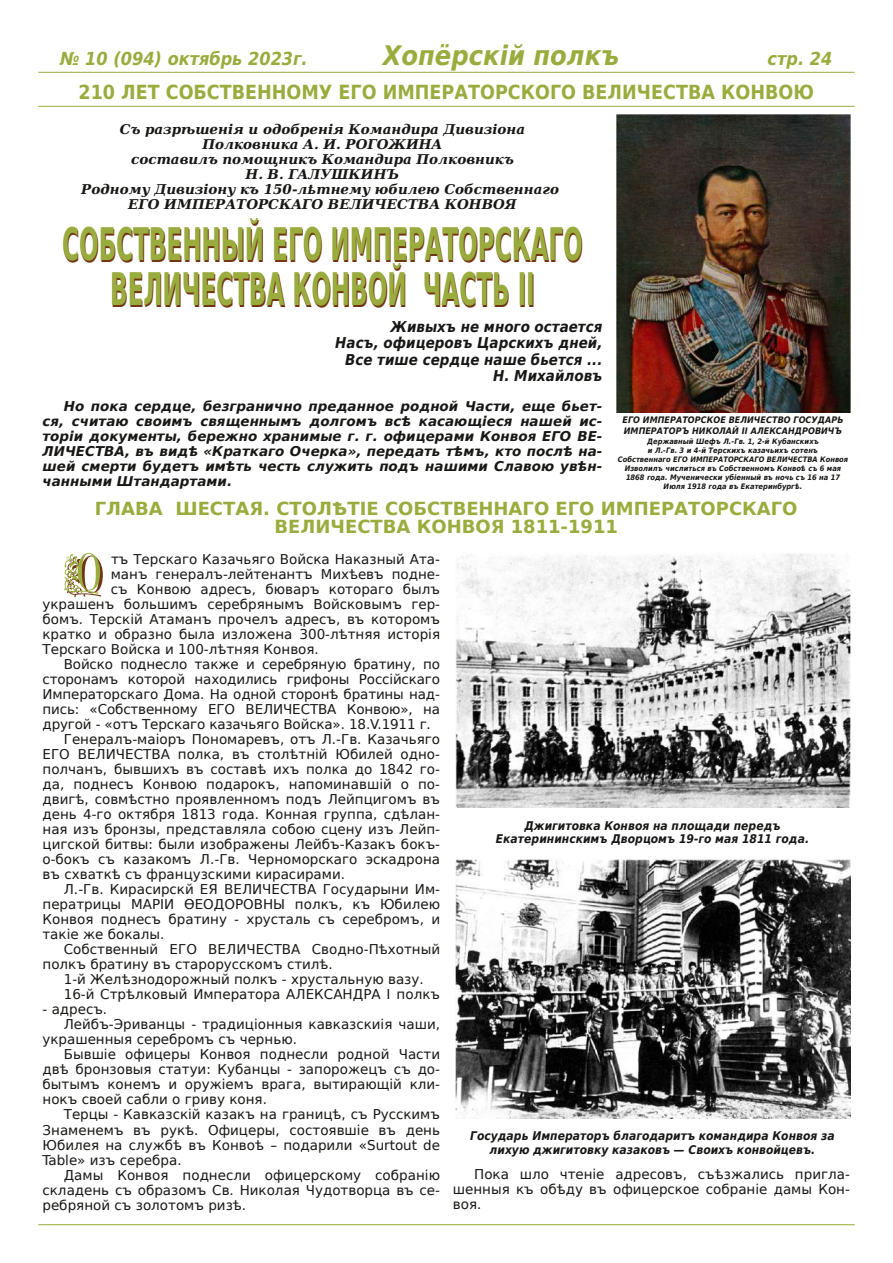
<style>
.page{position:relative;width:893px;height:1263px;background:#fff}
.page>*{position:absolute;margin:0;border:0;box-sizing:border-box;transform-origin:0 0}
.t1{font:54.45px "Remeslo";color:#713513}
.t2{font:700 45px/45px "DejaVu Sans Condensed";color:#713513;text-align:center;scale:.57 1}
.t3{font:italic 700 27px "DejaVu Sans Condensed";color:#9aac3d}
.t4{font:700 19.5px "DejaVu Sans Condensed";color:#9aac3d}
.t5{font:700 18px/18px "DejaVu Sans";color:#9aac3d;text-align:center}
.t6{font:italic 700 18px "DejaVu Sans Condensed";color:#9aac3d}
.t7{font:italic 700 15px/16.5px "DejaVu Sans Condensed";color:#181715;text-align:right}
.t8{font:13.5px/15px "DejaVu Sans";color:#181715;text-align:justify}
.t9{font:italic 700 13.5px/15px "DejaVu Sans";color:#181715;text-align:justify}
.t10{font:italic 700 13.5px/15px "DejaVu Serif";color:#181715;text-align:center}
.t11{font:italic 700 12px/13.5px "DejaVu Sans Condensed";color:#181715;text-align:center}
.t12{font:italic 700 9px/10.5px "DejaVu Sans Condensed";letter-spacing:.005em;color:#181715}
.t13{font:italic 700 7.5px/9px "DejaVu Sans Condensed";color:#181715;text-align:center}
</style>
<div class="page">
<hr style="left:38px;top:1224px;width:817px;height:1px;background:#9aac3d">
<img style="left:617px;top:115px;width:233px;height:297px">
<hr style="left:38px;top:72px;width:817px;height:1px;background:#9aac3d">
<hr style="left:38px;top:106px;width:817px;height:1px;background:#9aac3d">
<img style="left:455px;top:859px;width:395px;height:260px">
<img style="left:455px;top:554px;width:395px;height:253px">
<h3 class="t6" style="left:60px;top:48px;width:249px">№ 10 (094) октябрь 2023г.</h3>
<h3 class="t3" style="left:383px;top:40px;width:238px">Хопёрскій полкъ</h3>
<h3 class="t6" style="left:767px;top:48px;width:66px">стр. 24</h3>
<h3 class="t4" style="left:79px;top:81px;width:737px">210 ЛЕТ СОБСТВЕННОМУ ЕГО ИМПЕРАТОРСКОГО ВЕЛИЧЕСТВА КОНВОЮ</h3>
<p class="t10" style="left:81px;top:122px;width:479px">Съ разрѣшенія и одобренія Командира Дивизіона Полковника А. И. РОГОЖИНА<br>составилъ помощникъ Командира Полковникъ<br>Н. В. ГАЛУШКИНЪ<br>Родному Дивизіону къ 150-лҍтнему юбилею Собственнаго ЕГО ИМПЕРАТОРСКАГО ВЕЛИЧЕСТВА КОНВОЯ</p>
<h2 class="t2" style="left:63px;top:224px;width:915px">СОБСТВЕННЫЙ ЕГО ИМПЕРАТОРСКАГО<br>ВЕЛИЧЕСТВА КОНВОЙ ЧАСТЬ ІІ</h2>
<p class="t7" style="left:335px;top:318px;width:269px">Живыхъ не много остается<br>Насъ, офицеровъ Царскихъ дней,<br>Все тише сердце наше бьется ...<br>Н. Михайловъ</p>
<p class="t9" style="left:43px;top:399px;width:561px;text-indent:21px">Но пока сердце, безгранично преданное родной Части, еще бьет‐ ся, считаю своимъ священнымъ долгомъ всѣ касающіеся нашей ис‐ торіи документы, бережно хранимые г. г. офицерами Конвоя ЕГО ВЕ‐ ЛИЧЕСТВА, въ видѣ «Краткаго Очерка», передать тѣмъ, кто послѣ на‐ шей смерти будетъ имѣть честь служить подъ нашими Славою увѣн‐ чанными Штандартами.</p>
<p class="t12" style="left:622px;top:415px;width:222px">ЕГО ИМПЕРАТОРСКОЕ ВЕЛИЧЕСТВО ГОСУДАРЬ<br>ИМПЕРАТОРЪ НИКОЛАЙ II АЛЕКСАНДРОВИЧЪ</p>
<p class="t13" style="left:618px;top:437px;width:232px">Державный Шефъ Л.-Гв. 1, 2-й Кубанскихъ<br>и Л.-Гв. 3 и 4-й Терскихъ казачьихъ сотенъ<br>Собственнаго ЕГО ИМПЕРАТОРСКАГО ВЕЛИЧЕСТВА Конвоя Изволилъ числиться въ Собственномъ Конвоѣ съ 6 мая 1868 года. Мученически убiенный въ ночь съ 16 на 17<br>Июля 1918 года въ Екатеринбургѣ.</p>
<h3 class="t5" style="left:95px;top:500px;width:704px">ГЛАВА ШЕСТАЯ. СТОЛѢТІЕ СОБСТВЕННАГО ЕГО ИМПЕРАТОРСКАГО<br>ВЕЛИЧЕСТВА КОНВОЯ 1811-1911</h3>
<h1 class="t1" style="left:66px;top:546px;width:40px">О</h1>
<p class="t8" style="left:111px;top:552px;width:331px">тъ Терскаго Казачьяго Войска Наказный Ата‐</p>
<p class="t8" style="left:111px;top:567px;width:331px">манъ генералъ-лейтенантъ Михѣевъ подне‐</p>
<p class="t8" style="left:111px;top:582px;width:331px">съ Конвою адресъ, бюваръ котораго былъ</p>
<p class="t8" style="left:43px;top:597px;width:399px">украшенъ большимъ серебрянымъ Войсковымъ гер‐</p>
<p class="t8" style="left:43px;top:612px;width:399px">бомъ. Терскій Атаманъ прочелъ адресъ, въ которомъ</p>
<p class="t8" style="left:43px;top:627px;width:399px">кратко и образно была изложена 300-лѣтняя исторія</p>
<p class="t8" style="left:43px;top:642px;width:278px">Терскаго Войска и 100-лѣтняя Конвоя.</p>
<p class="t8" style="left:64px;top:657px;width:378px">Войско поднесло также и серебряную братину, по</p>
<p class="t8" style="left:43px;top:672px;width:399px">сторонамъ которой находились грифоны Россійскаго</p>
<p class="t8" style="left:43px;top:687px;width:399px">Императорскаго Дома. На одной сторонѣ братины над‐</p>
<p class="t8" style="left:43px;top:702px;width:399px">пись: «Собственному ЕГО ВЕЛИЧЕСТВА Конвою», на</p>
<p class="t8" style="left:43px;top:717px;width:390px">другой - «отъ Терскаго казачьяго Войска». 18.V.1911 г.</p>
<p class="t8" style="left:64px;top:732px;width:378px">Генералъ-маіоръ Пономаревъ, отъ Л.-Гв. Казачьяго</p>
<p class="t8" style="left:43px;top:747px;width:399px">ЕГО ВЕЛИЧЕСТВА полка, въ столѣтній Юбилей одно‐</p>
<p class="t8" style="left:43px;top:762px;width:399px">полчанъ, бывшихъ въ составѣ ихъ полка до 1842 го‐</p>
<p class="t8" style="left:43px;top:777px;width:399px">да, поднесъ Конвою подарокъ, напоминавшій о по‐</p>
<p class="t8" style="left:43px;top:792px;width:399px">двигѣ, совмѣстно проявленномъ подъ Лейпцигомъ въ</p>
<p class="t8" style="left:43px;top:807px;width:399px">день 4-го октября 1813 года. Конная группа, сдѣлан‐</p>
<p class="t8" style="left:43px;top:822px;width:399px">ная изъ бронзы, представляла собою сцену изъ Лейп‐</p>
<p class="t8" style="left:43px;top:837px;width:399px">цигской битвы: были изображены Лейбъ-Казакъ бокъ-</p>
<p class="t8" style="left:43px;top:852px;width:399px">о-бокъ съ казакомъ Л.-Гв. Черноморскаго эскадрона</p>
<p class="t8" style="left:43px;top:867px;width:304px">въ схваткѣ съ французскими кирасирами.</p>
<p class="t8" style="left:64px;top:882px;width:378px">Л.-Гв. Кирасирскй ЕЯ ВЕЛИЧЕСТВА Государыни Им‐</p>
<p class="t8" style="left:43px;top:897px;width:399px">ператрицы МАРІИ ѲЕОДОРОВНЫ полкъ, къ Юбилею</p>
<p class="t8" style="left:43px;top:912px;width:399px">Конвоя поднесъ братину - хрусталь съ серебромъ, и</p>
<p class="t8" style="left:43px;top:927px;width:123px">такіе же бокалы.</p>
<p class="t8" style="left:64px;top:942px;width:378px">Собственный ЕГО ВЕЛИЧЕСТВА Сводно-Пѣхотный</p>
<p class="t8" style="left:43px;top:957px;width:292px">полкъ братину въ старорусскомъ стилѣ.</p>
<p class="t8" style="left:64px;top:972px;width:361px">1-й Желѣзнодорожный полкъ - хрустальную вазу.</p>
<p class="t8" style="left:64px;top:987px;width:378px">16-й Стрѣлковый Императора АЛЕКСАНДРА І полкъ</p>
<p class="t8" style="left:43px;top:1002px;width:66px">- адресъ.</p>
<p class="t8" style="left:64px;top:1017px;width:378px">Лейбъ-Эриванцы - традиціонныя кавказскиія чаши,</p>
<p class="t8" style="left:43px;top:1032px;width:256px">украшенныя серебромъ съ чернью.</p>
<p class="t8" style="left:64px;top:1047px;width:378px">Бывшіе офицеры Конвоя поднесли родной Части</p>
<p class="t8" style="left:43px;top:1062px;width:399px">двѣ бронзовыя статуи: Кубанцы - запорожецъ съ до‐</p>
<p class="t8" style="left:43px;top:1077px;width:399px">бытымъ конемъ и оружіемъ врага, вытирающій кли‐</p>
<p class="t8" style="left:43px;top:1092px;width:226px">нокъ своей сабли о гриву коня.</p>
<p class="t8" style="left:64px;top:1107px;width:378px">Терцы - Кавказскій казакъ на границѣ, съ Русскимъ</p>
<p class="t8" style="left:43px;top:1122px;width:399px">Знаменемъ въ рукѣ. Офицеры, состоявшіе въ день</p>
<p class="t8" style="left:43px;top:1137px;width:399px">Юбилея на службѣ въ Конвоѣ – подарили «Surtout de</p>
<p class="t8" style="left:43px;top:1152px;width:141px">Table» изъ серебра.</p>
<p class="t8" style="left:64px;top:1167px;width:378px">Дамы Конвоя поднесли офицерскому собранію</p>
<p class="t8" style="left:43px;top:1182px;width:399px">складень съ образомъ Св. Николая Чудотворца въ се‐</p>
<p class="t8" style="left:43px;top:1197px;width:205px">ребряной съ золотомъ ризѣ.</p>
<p class="t11" style="left:496px;top:819px;width:315px">Джигитовка Конвоя на площади передъ<br>Екатерининскимъ Дворцомъ 19-го мая 1811 года.</p>
<p class="t11" style="left:470px;top:1129px;width:366px">Государь Императоръ благодаритъ командира Конвоя за лихую джигитовку казаковъ — Своихъ конвойцевъ.</p>
<p class="t8" style="left:453px;top:1167px;width:399px;text-indent:21px">Пока шло чтеніе адресовъ, съѣзжались пригла‐ шенныя къ обѣду въ офицерское собраніе дамы Кон‐ воя.</p>
</div>
